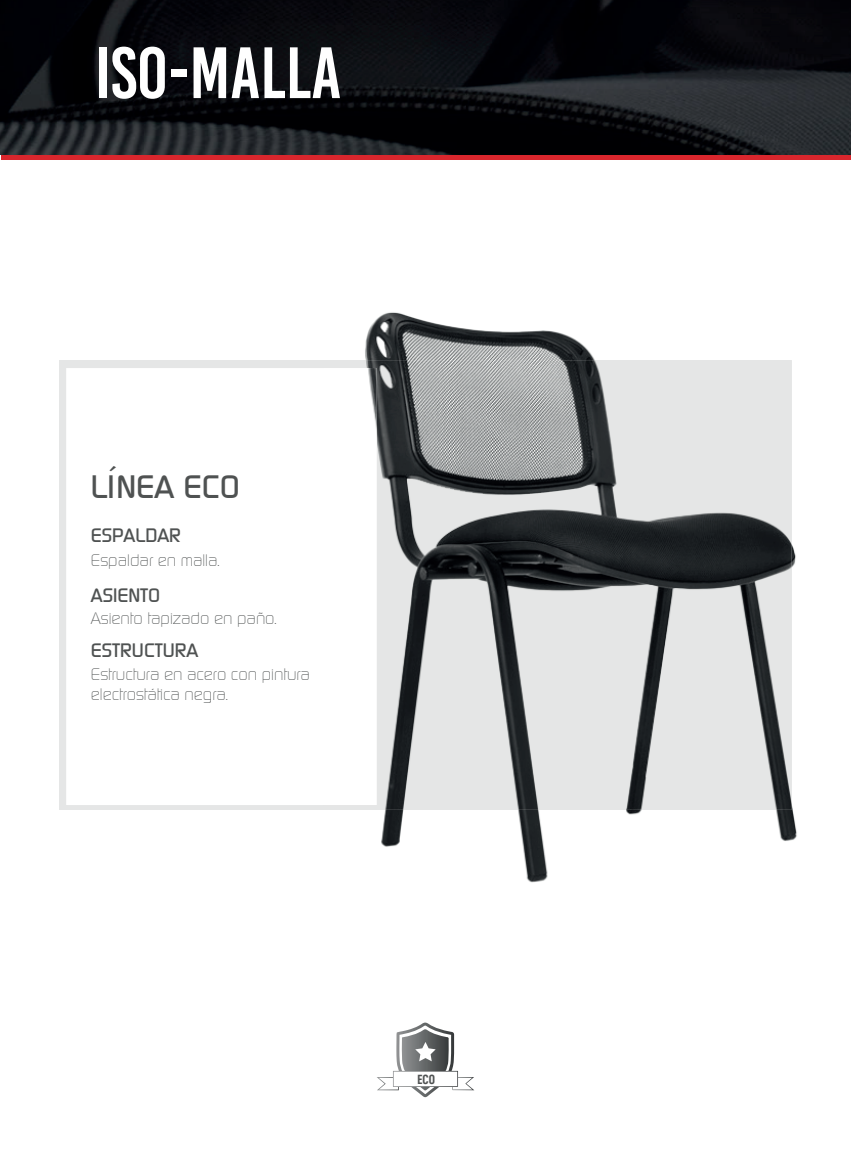
<style>
.page{position:relative;width:851px;height:1170px;background:#fff}
.page>*{position:absolute;margin:0;border:0;box-sizing:border-box;transform-origin:0 0}
.t1{font:72.45px "Bebas Kai";color:#fff}
.t2{font:500 32.25px "Continuum";color:#4f5252}
.t3{font:500 19.35px "Continuum";color:#4f5252}
.t4{font:300 16.65px/19.6px "Continuum";color:#4f5252}
.t5{font:13.5px "D DIN Condensed Bold";color:#4f5252}
</style>
<div class="page">
<svg style="left:1px;top:154px;width:849px;height:5px;background:#b2242a"></svg>
<img style="left:0;top:0;width:850px;height:154px">
<img style="left:324px;top:312px;width:473px;height:571px">
<img style="left:324px;top:360px;width:467px;height:449px">
<img style="left:324px;top:368px;width:52px;height:437px">
<svg style="left:377px;top:1022px;width:97px;height:75px"></svg>
<h1 class="t1" style="left:95px;top:34px;width:248px">ISO-MALLA</h1>
<h2 class="t2" style="left:91px;top:466px;width:150px">LÍNEA ECO</h2>
<p class="t3" style="left:91px;top:523px;width:92px">ESPALDAR</p>
<p class="t4" style="left:91px;top:550px;width:130px">Espaldar en malla.</p>
<p class="t3" style="left:91px;top:582px;width:71px">ASIENTO</p>
<p class="t4" style="left:91px;top:608px;width:187px">Asiento tapizado en paño.</p>
<p class="t3" style="left:91px;top:637px;width:109px">ESTRUCTURA</p>
<p class="t4" style="left:91px;top:664px;width:220px">Estructura en acero con pintura electrostática negra.</p>
<p class="t5" style="left:417px;top:1071px;width:19px">ECO</p>
</div>
